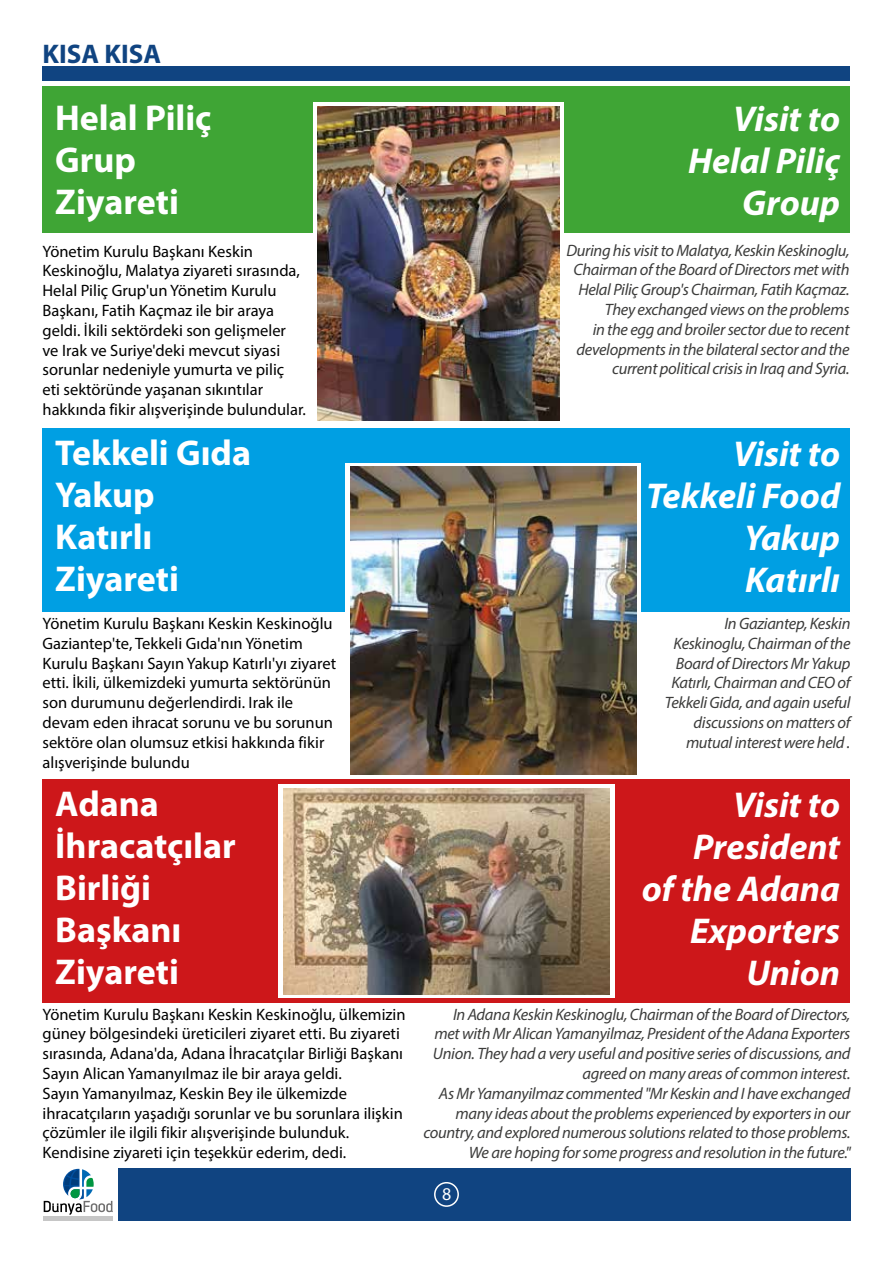
<style>
.page{position:relative;width:893px;height:1263px;background:#fff}
.page>*{position:absolute;margin:0;border:0;box-sizing:border-box;transform-origin:0 0}
.t1{font:700 36px/42px "Myriad Pro";color:#fff}
.t2{font:italic 700 36px/42px "Myriad Pro";color:#fff;text-align:right}
.t3{font:700 27px "Myriad Pro";color:#104481}
.t4{font:18px "Myriad Pro";color:#fff}
.t5{font:16.5px/19.8px "Myriad Pro";color:#000}
.t6{font:italic 16.5px/19.8px "Myriad Pro";letter-spacing:-.02em;color:#3c3c3b;text-align:right}
</style>
<div class="page">
<div style="left:43px;top:66px;width:807px;height:15px;background:#104481"></div>
<div style="left:118px;top:1168px;width:732px;height:52px;background:#104481"></div>
<svg style="left:44px;top:1169px;width:69px;height:46px"></svg>
<hr style="left:44px;top:1216px;width:69px;height:4px;background:#c6c6c6">
<div style="left:434px;top:1182px;width:25px;height:25px;border:2px solid #fff;border-radius:50%"></div>
<div style="left:43px;top:780px;width:807px;height:223px;background:#cd171a"></div>
<div style="left:278px;top:785px;width:337px;height:213px;background:#fff"></div>
<img style="left:283px;top:788px;width:327px;height:206px">
<div style="left:43px;top:428px;width:807px;height:183px;background:#009fe3"></div>
<div style="left:346px;top:463px;width:295px;height:203px;background:#fff"></div>
<img style="left:350px;top:466px;width:287px;height:308px">
<div style="left:43px;top:86px;width:807px;height:147px;background:#3fa535"></div>
<svg style="left:313px;top:102px;width:251px;height:203px;fill:#fff"></svg>
<img style="left:318px;top:106px;width:241px;height:315px">
<h2 class="t3" style="left:43px;top:36px;width:120px">KISA KISA</h2>
<h1 class="t1" style="left:55px;top:96px;width:158px">Helal Piliç<br>Grup<br>Ziyareti</h1>
<h1 class="t2" style="left:688px;top:97px;width:153px">Visit to<br>Helal Piliç<br>Group</h1>
<p class="t5" style="left:43px;top:241px;width:265px">Yönetim Kurulu Başkanı Keskin Keskinoğlu, Malatya ziyareti sırasında, Helal Piliç Grup'un Yönetim Kurulu Başkanı, Fatih Kaçmaz ile bir araya geldi. İkili sektördeki son gelişmeler ve Irak ve Suriye'deki mevcut siyasi sorunlar nedeniyle yumurta ve piliç eti sektöründe yaşanan sıkıntılar hakkında fikir alışverişinde bulundular.</p>
<p class="t6" style="left:566px;top:240px;width:285px">During his visit to Malatya, Keskin Keskinoglu, Chairman of the Board of Directors met with Helal Piliç Group's Chairman, Fatih Kaçmaz.<br>They exchanged views on the problems<br>in the egg and broiler sector due to recent developments in the bilateral sector and the current political crisis in Iraq and Syria.</p>
<h1 class="t1" style="left:55px;top:430px;width:197px">Tekkeli Gıda<br>Yakup<br>Katırlı<br>Ziyareti</h1>
<h1 class="t2" style="left:646px;top:432px;width:195px">Visit to<br>Tekkeli Food<br>Yakup<br>Katırlı</h1>
<p class="t5" style="left:43px;top:613px;width:295px">Yönetim Kurulu Başkanı Keskin Keskinoğlu Gaziantep'te, Tekkeli Gıda'nın Yönetim Kurulu Başkanı Sayın Yakup Katırlı'yı ziyaret etti. İkili, ülkemizdeki yumurta sektörünün son durumunu değerlendirdi. Irak ile devam eden ihracat sorunu ve bu sorunun sektöre olan olumsuz etkisi hakkında fikir alışverişinde bulundu</p>
<p class="t6" style="left:665px;top:613px;width:187px">In Gaziantep, Keskin<br>Keskinoglu, Chairman of the<br>Board of Directors Mr Yakup<br>Katırlı, Chairman and CEO of<br>Tekkeli Gida, and again useful discussions on matters of mutual interest were held .</p>
<h1 class="t1" style="left:55px;top:782px;width:182px">Adana<br>İhracatçılar<br>Birliği<br>Başkanı<br>Ziyareti</h1>
<h1 class="t2" style="left:642px;top:783px;width:200px">Visit to<br>President<br>of the Adana<br>Exporters<br>Union</h1>
<p class="t5" style="left:43px;top:1004px;width:365px">Yönetim Kurulu Başkanı Keskin Keskinoğlu, ülkemizin güney bölgesindeki üreticileri ziyaret etti. Bu ziyareti sırasında, Adana'da, Adana İhracatçılar Birliği Başkanı Sayın Alican Yamanyılmaz ile bir araya geldi.<br>Sayın Yamanyılmaz, Keskin Bey ile ülkemizde ihracatçıların yaşadığı sorunlar ve bu sorunlara ilişkin çözümler ile ilgili fikir alışverişinde bulunduk.<br>Kendisine ziyareti için teşekkür ederim, dedi.</p>
<p class="t6" style="left:423px;top:1004px;width:429px">In Adana Keskin Keskinoglu, Chairman of the Board of Directors,<br>met with Mr Alican Yamanyilmaz, President of the Adana Exporters Union. They had a very useful and positive series of discussions, and agreed on many areas of common interest.<br>As Mr Yamanyilmaz commented "Mr Keskin and I have exchanged many ideas about the problems experienced by exporters in our country, and explored numerous solutions related to those problems.<br>We are hoping for some progress and resolution in the future.''</p>
<p class="t4" style="left:442px;top:1183px;width:11px">8</p>
</div>
